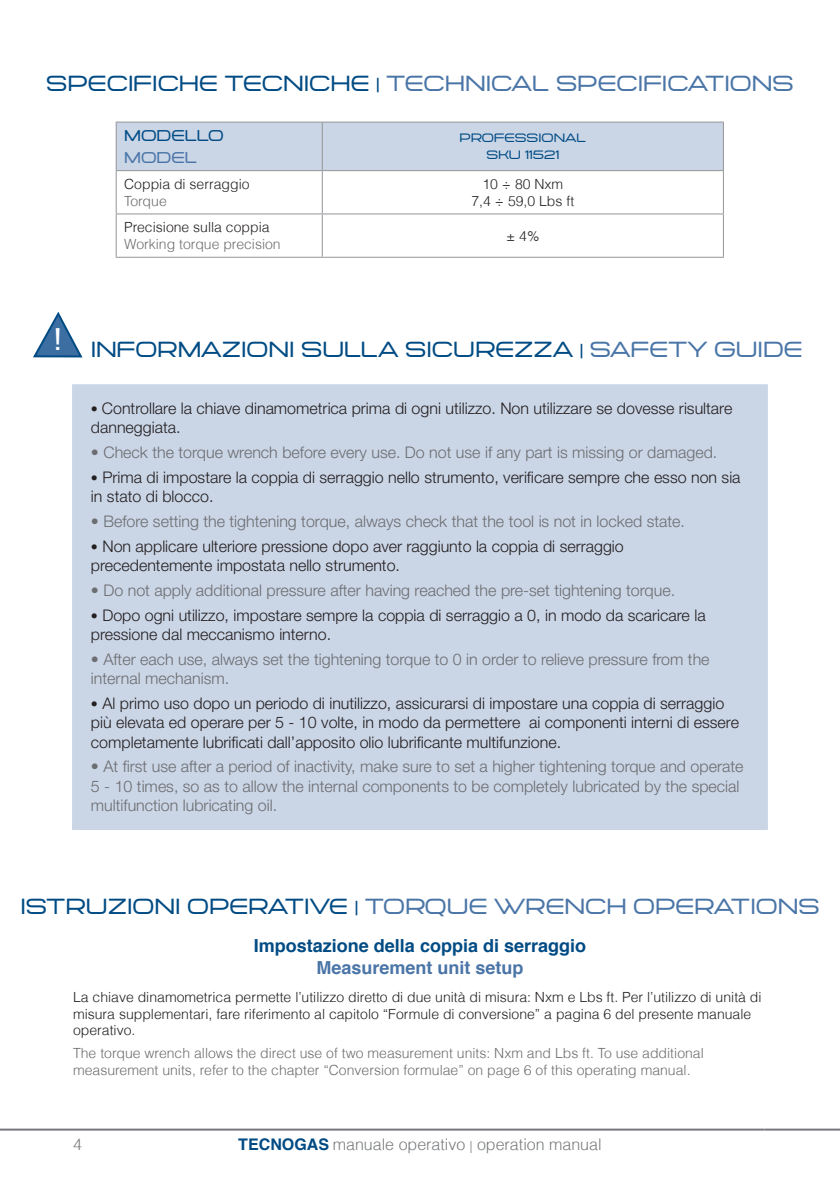
<style>
.page{position:relative;width:840px;height:1191px;background:#fff}
.page>*{position:absolute;margin:0;border:0;box-sizing:border-box;transform-origin:0 0}
.t1{font:36px "PIGARNOSNEUE";color:#fff}
.t2{font:25.2px "PIGARNOSNEUE";color:#4a75a7}
.t3{font:25.2px "PIGARNOSNEUE";color:#004b84}
.t4{font:700 18px "Helvetica";color:#004b84}
.t5{font:700 18px "Helvetica";color:#4a75a7}
.t6{font:18px "PIGARNOSNEUE";color:#004b84}
.t7{font:18px "PIGARNOSNEUE";color:#4a75a7}
.t8{font:300 16px/19.2px "Helvetica Neue LT Std";color:#231f20}
.t9{font:300 16px/19.2px "Helvetica Neue LT Std";color:#6c6d70}
.t10{font:300 16px "Helvetica";color:#76787b}
.t11{font:300 14px/16.8px "Helvetica";color:#231f20}
.t12{font:300 14px/16.8px "Helvetica";color:#6c6d70}
.t13{font:14px "PIGARNOSNEUE";color:#004b84}
.s1{color:#004b84}
.s2{font-size:19.6px;color:#004b84}
.s3{color:#231f20}
.s4{font-size:19.6px}
.s5{color:#4a75a7}
.s6{font-family:"Helvetica";font-size:14px}
.s7{font-weight:700;color:#004b84}
.s8{font-size:12px}
</style>
<div class="page">
<hr style="left:0;top:1128px;width:764px;height:2px;background:#76787b">
<hr style="left:764px;top:1128px;width:75px;height:2px;background:#76787b">
<div style="left:117px;top:123px;width:605px;height:47px;background:#cad5e6"></div>
<hr style="left:116px;top:122px;width:206px;height:1px;background:#939598">
<hr style="left:116px;top:123px;width:1px;height:47px;background:#939598">
<hr style="left:116px;top:170px;width:206px;height:1px;background:#939598">
<hr style="left:116px;top:171px;width:1px;height:42px;background:#939598">
<hr style="left:722px;top:171px;width:1px;height:42px;background:#939598">
<hr style="left:116px;top:213px;width:206px;height:1px;background:#939598">
<hr style="left:116px;top:214px;width:1px;height:43px;background:#939598">
<hr style="left:722px;top:214px;width:1px;height:43px;background:#939598">
<hr style="left:116px;top:257px;width:206px;height:1px;background:#939598">
<hr style="left:321px;top:214px;width:1px;height:43px;background:#939598">
<hr style="left:322px;top:257px;width:401px;height:1px;background:#939598">
<hr style="left:321px;top:171px;width:1px;height:42px;background:#939598">
<hr style="left:322px;top:213px;width:401px;height:1px;background:#939598">
<hr style="left:322px;top:122px;width:401px;height:1px;background:#939598">
<hr style="left:321px;top:123px;width:1px;height:47px;background:#939598">
<hr style="left:722px;top:123px;width:1px;height:47px;background:#939598">
<hr style="left:322px;top:170px;width:401px;height:1px;background:#939598">
<svg style="left:33px;top:311px;width:50px;height:47px"></svg>
<div style="left:72px;top:384px;width:695px;height:446px;background:#cad5e6;border:2px solid #cad5e6"></div>
<p class="t2" style="left:46px;top:72px;width:748px"><span class="s1">SPECIFICHE TECNICHE</span> <span class="s2">|</span> TECHNICAL SPECIFICATIONS</p>
<p class="t6" style="left:124px;top:127px;width:101px">MODELLO</p>
<p class="t7" style="left:124px;top:149px;width:75px">MODEL</p>
<p class="t13" style="left:459px;top:132px;width:128px">PROFESSIONAL</p>
<p class="t13" style="left:486px;top:148px;width:74px">SKU 11521</p>
<p class="t11" style="left:124px;top:176px;width:127px">Coppia di serraggio</p>
<p class="t12" style="left:124px;top:192px;width:44px">Torque</p>
<p class="t11" style="left:482px;top:176px;width:82px">10 ÷ 80 Nxm</p>
<p class="t11" style="left:471px;top:192px;width:104px">7,4 ÷ 59,0 Lbs ft</p>
<p class="t1" style="left:54px;top:323px;width:8px">!</p>
<p class="t12" style="left:124px;top:219px;width:158px"><span class="s3">Precisione sulla coppia<br></span>Working torque precision</p>
<p class="t11" style="left:506px;top:227px;width:35px">± 4%</p>
<p class="t3" style="left:91px;top:338px;width:713px">INFORMAZIONI SULLA SICUREZZA <span class="s4">|</span> <span class="s5">SAFETY GUIDE</span></p>
<p class="t8" style="left:91px;top:398px;width:642px"><span class="s6">•</span> Controllare la chiave dinamometrica prima di ogni utilizzo. Non utilizzare se dovesse risultare danneggiata.</p>
<p class="t9" style="left:91px;top:442px;width:627px">• Check the torque wrench before every use. Do not use if any part is missing or damaged.</p>
<p class="t8" style="left:91px;top:467px;width:650px"><span class="s6">•</span> Prima di impostare la coppia di serraggio nello strumento, verificare sempre che esso non sia in stato di blocco.</p>
<p class="t9" style="left:91px;top:511px;width:595px">• Before setting the tightening torque, always check that the tool is not in locked state.</p>
<p class="t8" style="left:91px;top:536px;width:534px"><span class="s6">•</span> Non applicare ulteriore pressione dopo aver raggiunto la coppia di serraggio precedentemente impostata nello strumento.</p>
<p class="t9" style="left:91px;top:580px;width:585px">• Do not apply additional pressure after having reached the pre-set tightening torque.</p>
<p class="t8" style="left:91px;top:605px;width:616px"><span class="s6">•</span> Dopo ogni utilizzo, impostare sempre la coppia di serraggio a 0, in modo da scaricare la pressione dal meccanismo interno.</p>
<p class="t9" style="left:91px;top:649px;width:619px">• After each use, always set the tightening torque to 0 in order to relieve pressure from the internal mechanism.</p>
<p class="t8" style="left:91px;top:693px;width:649px"><span class="s6">•</span> Al primo uso dopo un periodo di inutilizzo, assicurarsi di impostare una coppia di serraggio più elevata ed operare per 5 - 10 volte, in modo da permettere ai componenti interni di essere completamente lubrificati dall’apposito olio lubrificante multifunzione.</p>
<p class="t9" style="left:91px;top:757px;width:653px">• At first use after a period of inactivity, make sure to set a higher tightening torque and operate<br>5 - 10 times, so as to allow the internal components to be completely lubricated by the special multifunction lubricating oil.</p>
<p class="t2" style="left:20px;top:894px;width:800px"><span class="s1">ISTRUZIONI OPERATIVE</span> <span class="s2">|</span> TORQUE WRENCH OPERATIONS</p>
<p class="t4" style="left:253px;top:931px;width:334px">Impostazione della coppia di serraggio</p>
<p class="t5" style="left:316px;top:953px;width:209px">Measurement unit setup</p>
<p class="t11" style="left:73px;top:988px;width:689px">La chiave dinamometrica permette l’utilizzo diretto di due unità di misura: Nxm e Lbs ft. Per l’utilizzo di unità di misura supplementari, fare riferimento al capitolo “Formule di conversione” a pagina 6 del presente manuale operativo.</p>
<p class="t12" style="left:73px;top:1044px;width:632px">The torque wrench allows the direct use of two measurement units: Nxm and Lbs ft. To use additional measurement units, refer to the chapter “Conversion formulae” on page 6 of this operating manual.</p>
<p class="t10" style="left:73px;top:1134px;width:10px">4</p>
<p class="t10" style="left:238px;top:1134px;width:364px"><span class="s7">TECNOGAS</span> manuale operativo <span class="s8">|</span> operation manual</p>
</div>
